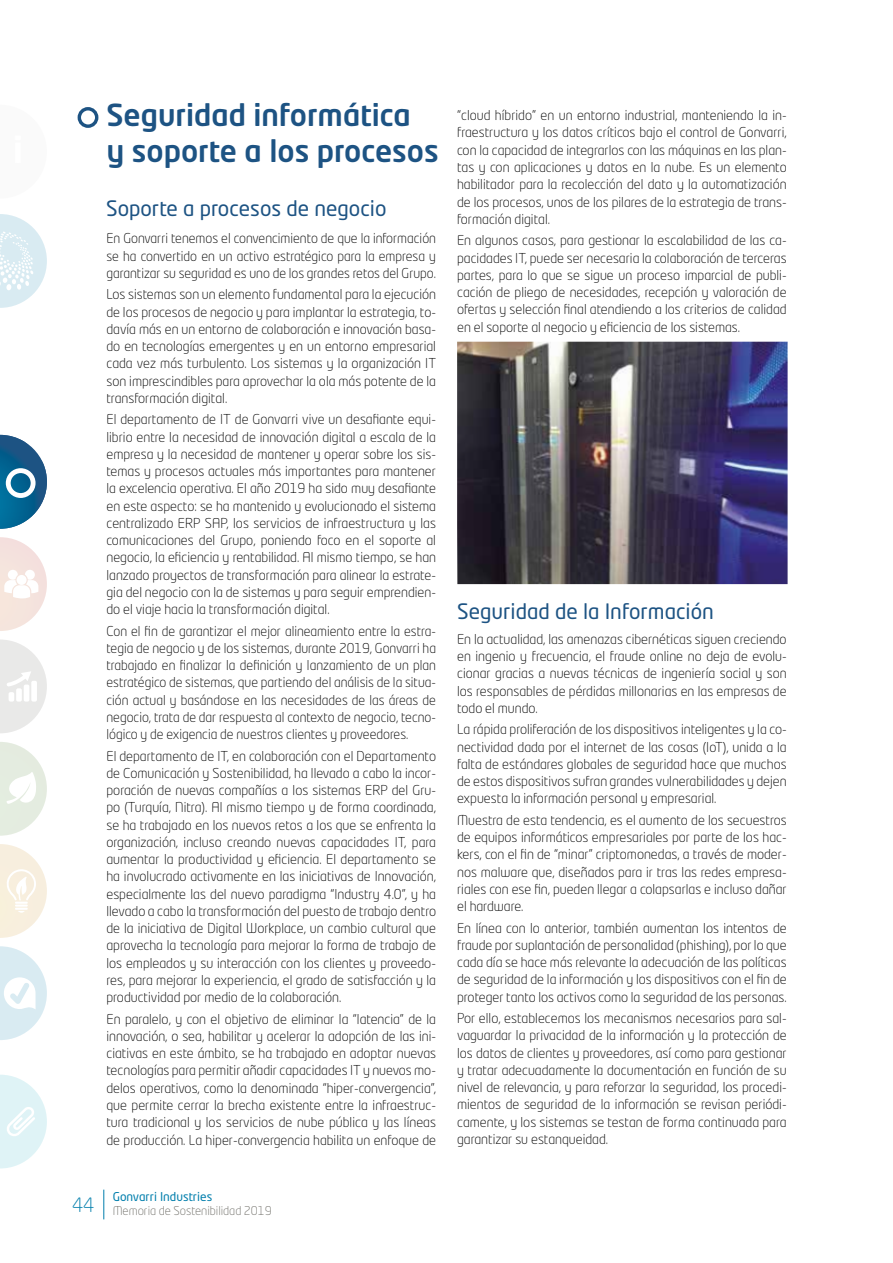
<style>
.page{position:relative;width:893px;height:1263px;background:#fff}
.page>*{position:absolute;margin:0;border:0;box-sizing:border-box;transform-origin:0 0}
.t1{font:500 30px/36px "Neo Tech Std";color:#1d5383}
.t2{font:21px "Neo Tech Std";color:#1d5383}
.t3{font:300 13.5px/17.2px "Neo Tech Std";color:#000;text-align:justify}
.t4{font:300 12px/14.1px "Neo Tech Std";color:#6f6e68}
.s1{font-weight:400;color:#007eac}
</style>
<div class="page">
<div style="left:78px;top:107px;width:21px;height:21px;border:3px solid #1d5383;border-radius:50%"></div>
<hr style="left:103px;top:1189px;width:1px;height:30px;background:#007eac">
<svg style="left:0;top:435px;width:47px;height:94px"></svg>
<svg style="left:0;top:537px;width:47px;height:94px"></svg>
<div style="left:6px;top:468px;width:30px;height:30px;border:5px solid #fff;border-radius:50%"></div>
<svg style="left:0;top:639px;width:47px;height:94px"></svg>
<svg style="left:0;top:742px;width:47px;height:94px"></svg>
<svg style="left:0;top:844px;width:47px;height:94px"></svg>
<svg style="left:0;top:946px;width:47px;height:94px"></svg>
<svg style="left:0;top:1075px;width:47px;height:93px"></svg>
<svg style="left:0;top:214px;width:47px;height:94px"></svg>
<img style="left:457px;top:342px;width:331px;height:242px">
<h1 class="t1" style="left:106px;top:97px;width:334px">Seguridad informática<br>y soporte a los procesos</h1>
<h2 class="t2" style="left:106px;top:196px;width:282px">Soporte a procesos de negocio</h2>
<p class="t3" style="left:106px;top:230px;width:331px">En Gonvarri tenemos el convencimiento de que la información se ha convertido en un activo estratégico para la empresa y garantizar su seguridad es uno de los grandes retos del Grupo.</p>
<p class="t3" style="left:106px;top:286px;width:331px">Los sistemas son un elemento fundamental para la ejecución de los procesos de negocio y para implantar la estrategia, to&shy;davía más en un entorno de colaboración e innovación basa&shy;do en tecnologías emergentes y en un entorno empresarial cada vez más turbulento. Los sistemas y la organización IT son imprescindibles para aprovechar la ola más potente de la transformación digital.</p>
<p class="t3" style="left:106px;top:411px;width:331px">El departamento de IT de Gonvarri vive un desafiante equi&shy;librio entre la necesidad de innovación digital a escala de la empresa y la necesidad de mantener y operar sobre los sis&shy;temas y procesos actuales más importantes para mantener la excelencia operativa. El año 2019 ha sido muy desafiante en este aspecto: se ha mantenido y evolucionado el sistema centralizado ERP SAP, los servicios de infraestructura y las comunicaciones del Grupo, poniendo foco en el soporte al negocio, la eficiencia y rentabilidad. Al mismo tiempo, se han lanzado proyectos de transformación para alinear la estrate&shy;gia del negocio con la de sistemas y para seguir emprendien&shy;do el viaje hacia la transformación digital.</p>
<p class="t3" style="left:106px;top:622px;width:331px">Con el fin de garantizar el mejor alineamiento entre la estra&shy;tegia de negocio y de los sistemas, durante 2019, Gonvarri ha trabajado en finalizar la definición y lanzamiento de un plan estratégico de sistemas, que partiendo del análisis de la situa&shy;ción actual y basándose en las necesidades de las áreas de negocio, trata de dar respuesta al contexto de negocio, tecno&shy;lógico y de exigencia de nuestros clientes y proveedores.</p>
<p class="t3" style="left:106px;top:747px;width:331px">El departamento de IT, en colaboración con el Departamento de Comunicación y Sostenibilidad, ha llevado a cabo la incor&shy;poración de nuevas compañías a los sistemas ERP del Gru&shy;po (Turquía, Nitra). Al mismo tiempo y de forma coordinada, se ha trabajado en los nuevos retos a los que se enfrenta la organización, incluso creando nuevas capacidades IT, para aumentar la productividad y eficiencia. El departamento se ha involucrado activamente en las iniciativas de Innovación, especialmente las del nuevo paradigma “Industry 4.0”, y ha llevado a cabo la transformación del puesto de trabajo dentro de la iniciativa de Digital Workplace, un cambio cultural que aprovecha la tecnología para mejorar la forma de trabajo de los empleados y su interacción con los clientes y proveedo&shy;res, para mejorar la experiencia, el grado de satisfacción y la productividad por medio de la colaboración.</p>
<p class="t3" style="left:106px;top:1010px;width:331px">En paralelo, y con el objetivo de eliminar la “latencia” de la innovación, o sea, habilitar y acelerar la adopción de las ini&shy;ciativas en este ámbito, se ha trabajado en adoptar nuevas tecnologías para permitir añadir capacidades IT y nuevos mo&shy;delos operativos, como la denominada “hiper-convergencia”, que permite cerrar la brecha existente entre la infraestruc&shy;tura tradicional y los servicios de nube pública y las líneas de producción. La hiper-convergencia habilita un enfoque de</p>
<p class="t4" style="left:72px;top:1189px;width:201px;text-indent:41px"><span class="s1">Gonvarri Industries<br></span><sup>44</sup> Memoria de Sostenibilidad 2019</p>
<p class="t3" style="left:457px;top:107px;width:331px">“cloud híbrido” en un entorno industrial, manteniendo la in&shy;fraestructura y los datos críticos bajo el control de Gonvarri, con la capacidad de integrarlos con las máquinas en las plan&shy;tas y con aplicaciones y datos en la nube. Es un elemento habilitador para la recolección del dato y la automatización de los procesos, unos de los pilares de la estrategia de trans&shy;formación digital.</p>
<p class="t3" style="left:457px;top:232px;width:331px">En algunos casos, para gestionar la escalabilidad de las ca&shy;pacidades IT, puede ser necesaria la colaboración de terceras partes, para lo que se sigue un proceso imparcial de publi&shy;cación de pliego de necesidades, recepción y valoración de ofertas y selección final atendiendo a los criterios de calidad en el soporte al negocio y eficiencia de los sistemas.</p>
<h2 class="t2" style="left:457px;top:599px;width:258px">Seguridad de la Información</h2>
<p class="t3" style="left:457px;top:630px;width:331px">En la actualidad, las amenazas cibernéticas siguen creciendo en ingenio y frecuencia, el fraude online no deja de evolu&shy;cionar gracias a nuevas técnicas de ingeniería social y son los responsables de pérdidas millonarias en las empresas de todo el mundo.</p>
<p class="t3" style="left:457px;top:721px;width:331px">La rápida proliferación de los dispositivos inteligentes y la co&shy;nectividad dada por el internet de las cosas (IoT), unida a la falta de estándares globales de seguridad hace que muchos de estos dispositivos sufran grandes vulnerabilidades y dejen expuesta la información personal y empresarial.</p>
<p class="t3" style="left:457px;top:811px;width:331px">Muestra de esta tendencia, es el aumento de los secuestros de equipos informáticos empresariales por parte de los hac&shy;kers, con el fin de “minar” criptomonedas, a través de moder&shy;nos malware que, diseñados para ir tras las redes empresa&shy;riales con ese fin, pueden llegar a colapsarlas e incluso dañar el hardware.</p>
<p class="t3" style="left:457px;top:919px;width:331px">En línea con lo anterior, también aumentan los intentos de fraude por suplantación de personalidad (phishing), por lo que cada día se hace más relevante la adecuación de las políticas de seguridad de la información y los dispositivos con el fin de proteger tanto los activos como la seguridad de las personas.</p>
<p class="t3" style="left:457px;top:1009px;width:331px">Por ello, establecemos los mecanismos necesarios para sal&shy;vaguardar la privacidad de la información y la protección de los datos de clientes y proveedores, así como para gestionar y tratar adecuadamente la documentación en función de su nivel de relevancia, y para reforzar la seguridad, los procedi&shy;mientos de seguridad de la información se revisan periódi&shy;camente, y los sistemas se testan de forma continuada para garantizar su estanqueidad.</p>
</div>
